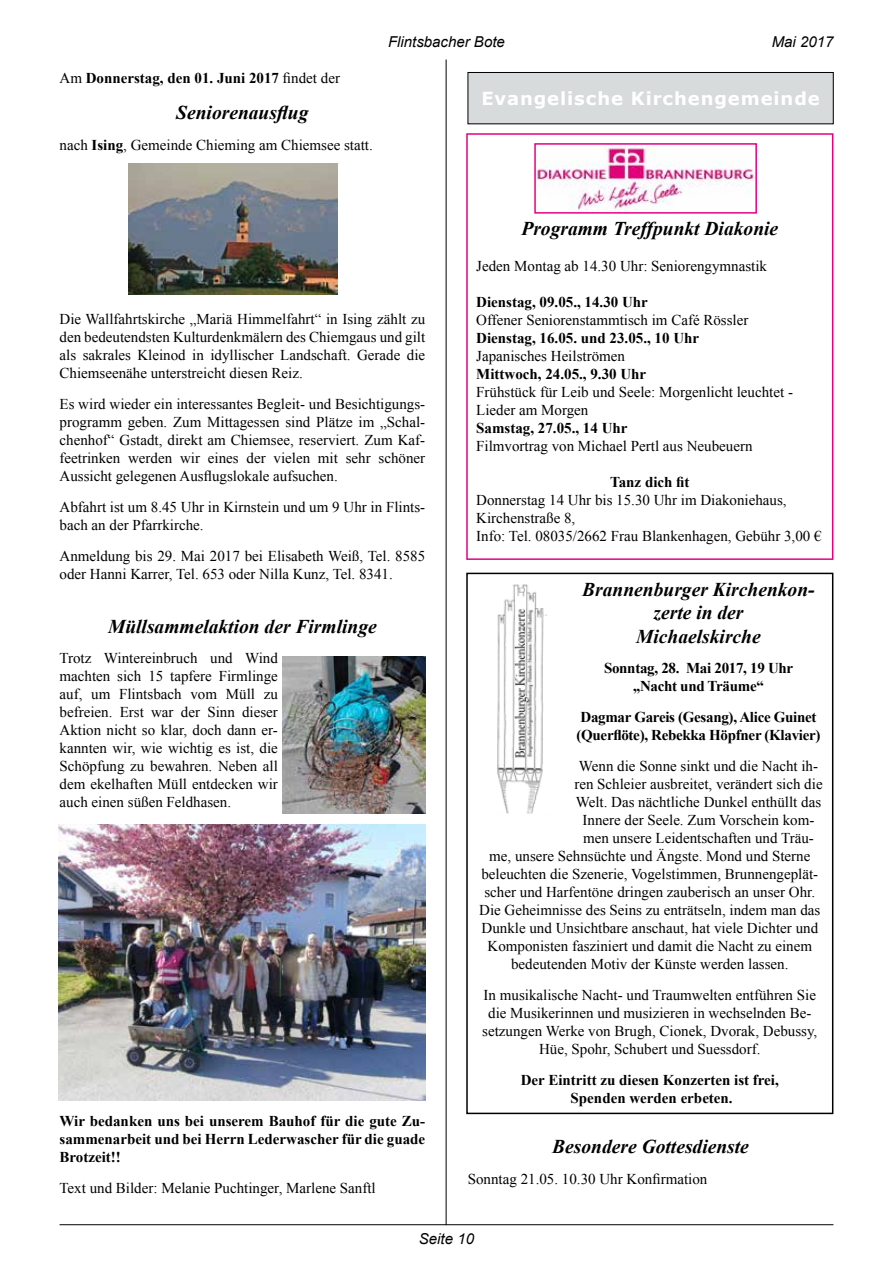
<style>
.page{position:relative;width:893px;height:1263px;background:#fff}
.page>*{position:absolute;margin:0;border:0;box-sizing:border-box;transform-origin:0 0}
.t1{font:italic 700 19.5px/23.4px "Times New Roman";color:#000;text-align:center}
.t2{font:700 18px "Verdana";letter-spacing:.05em;color:#fff}
.t3{font:15px/18px "Times New Roman";color:#000}
.t4{font:700 15px/18px "Times New Roman";color:#000;text-align:center}
.t5{font:700 15px/18px "Times New Roman";letter-spacing:-.02em;color:#000;text-align:center}
.t6{font:italic 15px "Arial";color:#000}
.s1{font-weight:400}
.s2{font-weight:700}
</style>
<div class="page">
<hr style="left:60px;top:1224px;width:773px;height:1px;background:#000">
<hr style="left:446px;top:60px;width:1px;height:1165px;background:#000">
<img style="left:58px;top:825px;width:367px;height:275px">
<div style="left:468px;top:72px;width:365px;height:52px;background:#d8dbdc"></div>
<div style="left:468px;top:72px;width:365px;height:52px;border:1px solid #000"></div>
<div style="left:466px;top:133px;width:367px;height:427px;border:2px solid #e50084"></div>
<img style="left:537px;top:146px;width:217px;height:65px">
<div style="left:534px;top:143px;width:223px;height:71px;border:2px solid #e50084"></div>
<div style="left:466px;top:573px;width:367px;height:541px;border:2px solid #000"></div>
<img style="left:497px;top:584px;width:50px;height:230px">
<img style="left:129px;top:163px;width:208px;height:131px">
<img style="left:282px;top:656px;width:143px;height:158px">
<p class="t4" style="left:60px;top:68px;width:282px"><span class="s1">Am</span> Donnerstag, den 01. Juni 2017 <span class="s1">findet der</span></p>
<h1 class="t1" style="left:176px;top:100px;width:134px">Seniorenausflug</h1>
<p class="t3" style="left:60px;top:135px;width:315px">nach <span class="s2">Ising</span>, Gemeinde Chieming am Chiemsee statt.</p>
<p class="t6" style="left:388px;top:32px;width:118px">Flintsbacher Bote</p>
<p class="t6" style="left:772px;top:32px;width:63px">Mai 2017</p>
<p class="t2" style="left:481px;top:86px;width:340px">Evangelische Kirchengemeinde</p>
<p class="t3" style="left:60px;top:310px;width:367px;text-align:justify">Die Wallfahrtskirche „Mariä Himmelfahrt“ in Ising zählt zu den bedeutendsten Kulturdenkmälern des Chiemgaus und gilt als sakrales Kleinod in idyllischer Landschaft. Gerade die Chiemseenähe unterstreicht diesen Reiz.</p>
<p class="t3" style="left:60px;top:395px;width:367px;text-align:justify">Es wird wieder ein interessantes Begleit- und Besichtigungs&shy;programm geben. Zum Mittagessen sind Plätze im „Schal&shy;chenhof“ Gstadt, direkt am Chiemsee, reserviert. Zum Kaf&shy;feetrinken werden wir eines der vielen mit sehr schöner Aussicht gelegenen Ausflugslokale aufsuchen.</p>
<p class="t3" style="left:60px;top:498px;width:367px">Abfahrt ist um 8.45 Uhr in Kirnstein und um 9 Uhr in Flints&shy;bach an der Pfarrkirche.</p>
<p class="t3" style="left:60px;top:546px;width:367px">Anmeldung bis 29. Mai 2017 bei Elisabeth Weiß, Tel. 8585 oder Hanni Karrer, Tel. 653 oder Nilla Kunz, Tel. 8341.</p>
<h1 class="t1" style="left:108px;top:614px;width:270px">Müllsammelaktion der Firmlinge</h1>
<p class="t3" style="left:60px;top:649px;width:220px;text-align:justify">Trotz Wintereinbruch und Wind machten sich 15 tapfere Firmlinge auf, um Flintsbach vom Müll zu befreien. Erst war der Sinn dieser Aktion nicht so klar, doch dann er&shy;kannten wir, wie wichtig es ist, die Schöpfung zu bewahren. Neben all dem ekelhaften Müll entdecken wir auch einen süßen Feldhasen.</p>
<p class="t4" style="left:60px;top:1112px;width:367px;text-align:justify">Wir bedanken uns bei unserem Bauhof für die gute Zu&shy;sammenarbeit und bei Herrn Lederwascher für die guade Brotzeit!!</p>
<p class="t3" style="left:60px;top:1179px;width:318px">Text und Bilder: Melanie Puchtinger, Marlene Sanftl</p>
<h1 class="t1" style="left:521px;top:217px;width:258px">Programm Treffpunkt Diakonie</h1>
<p class="t3" style="left:476px;top:257px;width:292px">Jeden Montag ab 14.30 Uhr: Seniorengymnastik</p>
<p class="t4" style="left:476px;top:293px;width:173px">Dienstag, 09.05., 14.30 Uhr</p>
<p class="t3" style="left:476px;top:311px;width:274px">Offener Seniorenstammtisch im Café Rössler</p>
<p class="t4" style="left:476px;top:329px;width:224px">Dienstag, 16.05. und 23.05., 10 Uhr</p>
<p class="t3" style="left:476px;top:347px;width:150px">Japanisches Heilströmen</p>
<p class="t4" style="left:476px;top:365px;width:171px">Mittwoch, 24.05., 9.30 Uhr</p>
<p class="t3" style="left:476px;top:383px;width:318px">Frühstück für Leib und Seele: Morgenlicht leuchtet -<br>Lieder am Morgen</p>
<p class="t4" style="left:476px;top:419px;width:153px">Samstag, 27.05., 14 Uhr</p>
<p class="t3" style="left:476px;top:437px;width:278px">Filmvortrag von Michael Pertl aus Neubeuern</p>
<p class="t4" style="left:610px;top:473px;width:81px">Tanz dich fit</p>
<p class="t3" style="left:476px;top:491px;width:347px">Donnerstag 14 Uhr bis 15.30 Uhr im Diakoniehaus,<br>Kirchenstraße 8,<br>Info: Tel. 08035/2662 Frau Blankenhagen, Gebühr 3,00 €</p>
<h1 class="t1" style="left:582px;top:577px;width:234px">Brannenburger Kirchenkon&shy;zerte in der<br>Michaelskirche</h1>
<p class="t5" style="left:604px;top:659px;width:191px">Sonntag, 28. Mai 2017, 19 Uhr ,,Nacht und Träume“</p>
<p class="t5" style="left:576px;top:708px;width:245px;text-align:left">Dagmar Gareis (Gesang), Alice Guinet (Querflöte), Rebekka Höpfner (Klavier)</p>
<p class="t3" style="left:579px;top:757px;width:241px">Wenn die Sonne sinkt und die Nacht ih-</p>
<p class="t3" style="left:574px;top:775px;width:250px">ren Schleier ausbreitet, verändert sich die</p>
<p class="t3" style="left:576px;top:793px;width:247px">Welt. Das nächtliche Dunkel enthüllt das</p>
<p class="t3" style="left:582px;top:811px;width:233px">Innere der Seele. Zum Vorschein kom-</p>
<p class="t3" style="left:583px;top:829px;width:232px">men unsere Leidentschaften und Träu-</p>
<p class="t3" style="left:489px;top:847px;width:323px">me, unsere Sehnsüchte und Ängste. Mond und Sterne</p>
<p class="t3" style="left:481px;top:865px;width:338px">beleuchten die Szenerie, Vogelstimmen, Brunnengeplät-</p>
<p class="t3" style="left:484px;top:883px;width:332px">scher und Harfentöne dringen zauberisch an unser Ohr.</p>
<p class="t3" style="left:479px;top:901px;width:343px">Die Geheimnisse des Seins zu enträtseln, indem man das</p>
<p class="t3" style="left:481px;top:919px;width:338px">Dunkle und Unsichtbare anschaut, hat viele Dichter und</p>
<p class="t3" style="left:488px;top:937px;width:326px">Komponisten fasziniert und damit die Nacht zu einem</p>
<p class="t3" style="left:511px;top:955px;width:279px">bedeutenden Motiv der Künste werden lassen.</p>
<p class="t3" style="left:482px;top:985px;width:336px;text-align:center">In musikalische Nacht- und Traumwelten entführen Sie die Musikerinnen und musizieren in wechselnden Be&shy;setzungen Werke von Brugh, Cionek, Dvorak, Debussy, Hüe, Spohr, Schubert und Suessdorf.</p>
<p class="t4" style="left:521px;top:1070px;width:260px">Der Eintritt zu diesen Konzerten ist frei,<br>Spenden werden erbeten.</p>
<h1 class="t1" style="left:552px;top:1134px;width:198px">Besondere Gottesdienste</h1>
<p class="t3" style="left:468px;top:1169px;width:241px">Sonntag 21.05. 10.30 Uhr Konfirmation</p>
<p class="t6" style="left:419px;top:1229px;width:57px">Seite 10</p>
</div>
